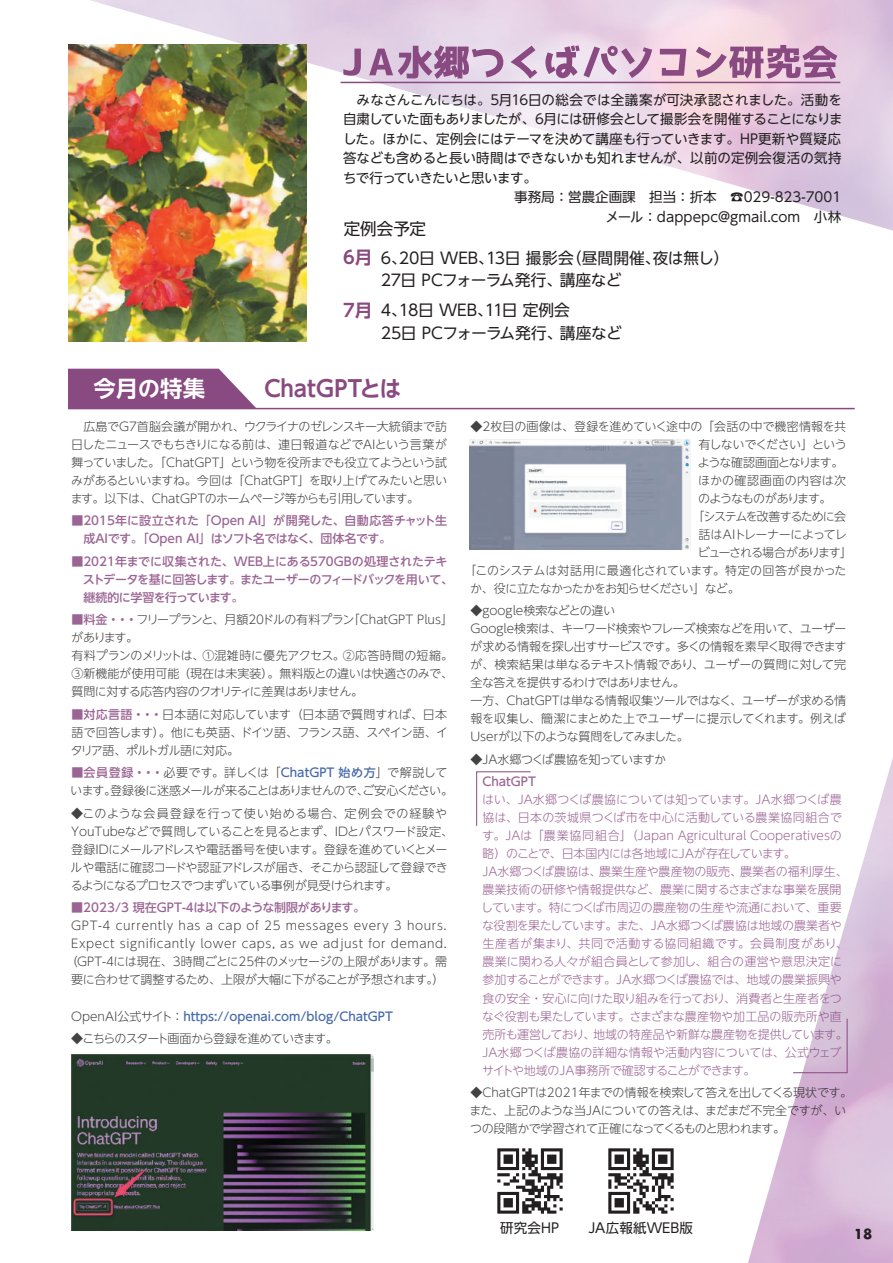
<style>
.page{position:relative;width:893px;height:1263px;background:#fff}
.page>*{position:absolute;margin:0;border:0;box-sizing:border-box;transform-origin:0 0}
.t1{font:700 22.5px "UD Shin Go NT Pr 6 N De";letter-spacing:-.005em;color:#894981}
.t2{font:700 22.5px "UD Shin Go NT Pr 6 N De";letter-spacing:-.005em;color:#fff}
.t3{font:700 17.7px "UD Shin Go NT Pr 6 N De";color:#894981}
.t4{font:16.5px "UD Shin Go NT Pr 6 N";letter-spacing:-.005em;color:#231f20}
.t5{font:15.75px/30px "UD Shin Go NT Pr 6 N";letter-spacing:-.02em;color:#231f20}
.t6{font:13.5px/19.5px "UD Shin Go NT Pr 6 N";letter-spacing:-.005em;color:#231f20}
.t7{font:13.5px "UD Shin Go NT Pr 6 N";letter-spacing:-.04em;color:#231f20}
.t8{font:13.5px "UD Shin Go NT Pr 6 N";letter-spacing:-.045em;color:#231f20}
.t9{font:13.5px "Futura Koyu";color:#231f20}
.t10{font:300 12px/18px "UD Shin Go NT Pr 6 N";letter-spacing:-.03em;color:#231f20}
.t11{font:300 12px/18px "UD Shin Go NT Pr 6 N";letter-spacing:-.005em;color:#894981}
.t12{font:500 12px/18px "UD Shin Go NT Pr 6 N";letter-spacing:-.01em;color:#894981}
.t13{font:300 12px/18px "UD Shin Go NT Pr 6 N";letter-spacing:.045em;color:#231f20;text-align:center}
.t14{font:300 12px "UD Shin Go NT Pr 6 N";letter-spacing:-.03em;color:#894981}
.t15{font:300 12px "UD Shin Go NT Pr 6 N";color:#231f20}
.t16{font:300 12px/18px "UD Shin Go NT Pr 6 N";letter-spacing:-.01em;color:#231f20;text-align:right}
.t17{font:500 12px "UD Shin Go NT Pr 6 N";color:#28509b}
.t18{font:300 12px "UD Shin Go NT Pr 6 N";letter-spacing:-.065em;color:#231f20}
.t19{font:300 12px "UD Shin Go NT Pr 6 N";letter-spacing:-.1em;color:#231f20}
.t20{font:300 12px "UD Shin Go NT Pr 6 N";letter-spacing:.005em;color:#231f20}
.t21{font:300 12px "UD Shin Go NT Pr 6 N";letter-spacing:-.035em;color:#894981}
.t22{font:300 12px "UD Shin Go NT Pr 6 N";letter-spacing:.02em;color:#894981}
.t23{font:300 12px "UD Shin Go NT Pr 6 N";letter-spacing:.045em;color:#894981}
.t24{font:300 12px "UD Shin Go NT Pr 6 N";letter-spacing:.015em;color:#894981}
.t25{font:300 12px "UD Shin Go NT Pr 6 N";letter-spacing:-.04em;color:#894981}
.t26{font:300 12px "UD Shin Go NT Pr 6 N";letter-spacing:-.085em;color:#231f20}
.t27{font:300 12px "UD Shin Go NT Pr 6 N";letter-spacing:-.05em;color:#231f20}
.t28{font:300 12px "UD Shin Go NT Pr 6 N";letter-spacing:-.025em;color:#894981}
.t29{font:300 12px "UD Shin Go NT Pr 6 N";letter-spacing:-.055em;color:#231f20}
.t30{font:300 12px "UD Shin Go NT Pr 6 N";letter-spacing:.035em;color:#231f20}
.t31{font:300 12px "UD Shin Go NT Pr 6 N";letter-spacing:-.095em;color:#231f20}
.s1{color:#29948c}
.s2{font-weight:500;color:#894981}
.s3{font-weight:500;color:#28509b}
.s4{font-weight:300;color:#231f20}
</style>
<div class="page">
<img style="left:89px;top:0;width:804px;height:1263px">
<svg style="left:343px;top:49px;width:18px;height:27px"></svg>
<svg style="left:369px;top:45px;width:135px;height:34px;background:#bb96b9"></svg>
<svg style="left:510px;top:46px;width:27px;height:33px"></svg>
<svg style="left:543px;top:45px;width:109px;height:33px;background:#cbaac7"></svg>
<svg style="left:660px;top:49px;width:26px;height:27px"></svg>
<svg style="left:696px;top:45px;width:141px;height:34px;background:#bf91b1"></svg>
<hr style="left:68px;top:408px;width:787px;height:1px;background:#894981">
<svg style="left:68px;top:369px;width:189px;height:39px;background:#955b8d"></svg>
<hr style="left:341px;top:82px;width:499px;height:1px;background:#894981">
<img style="left:599px;top:1139px;width:83px;height:84px">
<img style="left:488px;top:1139px;width:83px;height:84px">
<svg style="left:476px;top:771px;width:55px;height:56px"></svg>
<svg style="left:792px;top:1018px;width:56px;height:55px"></svg>
<img style="left:68px;top:44px;width:238px;height:298px">
<img style="left:469px;top:439px;width:221px;height:111px">
<img style="left:71px;top:1055px;width:302px;height:176px">
<p class="t6" style="left:357px;top:90px;width:487px">みなさんこんにちは。5月16日の総会では全議案が可決承認されました。活動を</p>
<p class="t7" style="left:343px;top:108px;width:501px">自粛していた面もありましたが、6月には研修会として撮影会を開催することになりま</p>
<p class="t6" style="left:343px;top:129px;width:499px">した。ほかに、定例会にはテーマを決めて講座も行っていきます。HP更新や質疑応</p>
<p class="t6" style="left:343px;top:148px;width:500px">答なども含めると長い時間はできないかも知れませんが、以前の定例会復活の気持</p>
<p class="t8" style="left:343px;top:167px;width:195px">ちで行っていきたいと思います。</p>
<p class="t6" style="left:730px;top:187px;width:113px">☎029-823-7001</p>
<p class="t6" style="left:606px;top:187px;width:237px;text-indent:-91px">事務局：営農企画課　担当：折本<br>メール：dappepc@gmail.com　小林</p>
<h3 class="t5" style="left:653px;top:242px;width:78px">夜は無し(</h3>
<h3 class="t4" style="left:344px;top:215px;width:84px">定例会予定</h3>
<h2 class="t3" style="left:343px;top:243px;width:31px">6月</h2>
<h3 class="t5" style="left:486px;top:242px;width:89px">13日撮影会</h3>
<h3 class="t5" style="left:566px;top:242px;width:96px">（昼間開催、</h3>
<h3 class="t5" style="left:381px;top:242px;width:28px">6、</h3>
<h3 class="t5" style="left:399px;top:242px;width:97px">20日 WEB、</h3>
<h1 class="t2" style="left:94px;top:370px;width:158px">今月の特集<span class="s1">　　</span></h1>
<h2 class="t3" style="left:343px;top:296px;width:31px">7月</h2>
<h3 class="t5" style="left:560px;top:265px;width:63px">講座など</h3>
<h3 class="t5" style="left:485px;top:265px;width:87px;text-indent:-104px">27日 PCフォーラム発行、<br>11日定例会</h3>
<h3 class="t5" style="left:399px;top:295px;width:95px">18日 WEB、</h3>
<h3 class="t5" style="left:381px;top:295px;width:28px">4、</h3>
<h3 class="t5" style="left:381px;top:317px;width:183px">25日 PCフォーラム発行、</h3>
<h3 class="t5" style="left:560px;top:317px;width:63px">講座など</h3>
<h1 class="t1" style="left:264px;top:370px;width:138px">ChatGPTとは</h1>
<p class="t10" style="left:70px;top:417px;width:378px;text-align:justify">　広島でG7首脳会議が開かれ、ウクライナのゼレンスキー大統領まで訪日したニュースでもちきりになる前は、連日報道などでAIという言葉が舞っていました。「ChatGPT」という物を役所までも役立てようという試みがあるといいますね。今回は「ChatGPT」を取り上げてみたいと思います。以下は、ChatGPTのホームページ等からも引用しています。</p>
<p class="t12" style="left:83px;top:511px;width:365px;text-indent:-12px">■2015年に設立された「Open AI」が開発した、自動応答チャット生成AIです。「Open AI」はソフト名ではなく、団体名です。</p>
<p class="t12" style="left:83px;top:552px;width:372px;text-indent:-12px">■2021年までに収集された、WEB上にある570GBの処理されたテキストデータを基に回答します。またユーザーのフィードバックを用いて、継続的に学習を行っています。</p>
<p class="t15" style="left:262px;top:610px;width:186px">ドルの有料プラン｢ChatGPT Plus「</p>
<p class="t10" style="left:71px;top:610px;width:383px"><span class="s2">■料金・・・</span>フリープランと、月額20<br>があります。<br>有料プランのメリットは、①混雑時に優先アクセス。②応答時間の短縮。<br>③新機能が使用可能（現在は未実装）。無料版との違いは快適さのみで、質問に対する応答内容のクオリティに差異はありません。</p>
<p class="t16" style="left:71px;top:705px;width:378px"><span class="s2">■対応言語・・・</span>日本語に対応しています（日本語で質問すれば、日本ドイツ語、フランス語、スペイン語、イ</p>
<p class="t10" style="left:71px;top:723px;width:173px">語で回答します）。他にも英語、タリア語、ポルトガル語に対応。</p>
<p class="t10" style="left:362px;top:763px;width:92px;text-indent:-291px"><span class="s2">■会員登録・・・</span>必要です。詳しくは「<span class="s3">ChatGPT 始め方</span>」で解説してご安心ください。</p>
<p class="t27" style="left:110px;top:781px;width:260px">登録後に迷惑メールが来ることはありませんので、</p>
<p class="t10" style="left:71px;top:781px;width:47px">います。</p>
<p class="t10" style="left:71px;top:804px;width:384px">◆このような会員登録を行って使い始める場合、定例会での経験やYouTubeなどで質問していることを見るとまず、IDとパスワード設定、登録IDにメールアドレスや電話番号を使います。登録を進めていくとメールや電話に確認コードや認証アドレスが届き、そこから認証して登録できるようになるプロセスでつまずいている事例が見受けられます。</p>
<p class="t12" style="left:71px;top:898px;width:295px">■2023/3 現在GPT-4は以下のような制限があります。</p>
<p class="t13" style="left:65px;top:916px;width:383px">GPT-4 currently has a cap of 25 messages every 3 hours.<br>Expect significantly lower caps, as we adjust for demand.（GPT-4には現在、3時間ごとに25件のメッセージの上限があります。需要に合わせて調整するため、上限が大幅に下がることが予想されます (。</p>
<p class="t17" style="left:71px;top:1006px;width:323px"><span class="s4">OpenAI公式サイト：</span>https://openai.com/blog/ChatGPT</p>
<p class="t18" style="left:71px;top:1029px;width:268px">◆こちらのスタート画面から登録を進めていきます。</p>
<p class="t20" style="left:470px;top:417px;width:377px">◆2枚目の画像は、登録を進めていく途中の「会話の中で機密情報を共</p>
<p class="t29" style="left:698px;top:435px;width:150px">有しないでください」という</p>
<p class="t19" style="left:698px;top:453px;width:147px">ような確認画面となります。</p>
<p class="t30" style="left:698px;top:471px;width:150px">ほかの確認画面の内容は次</p>
<p class="t31" style="left:698px;top:489px;width:135px">のようなものがあります。</p>
<p class="t19" style="left:692px;top:507px;width:155px">「システムを改善するために会</p>
<p class="t10" style="left:698px;top:525px;width:150px">話はAIトレーナーによってレ</p>
<p class="t19" style="left:698px;top:543px;width:156px">ビューされる場合があります「</p>
<p class="t15" style="left:464px;top:561px;width:384px">「このシステムは対話用に最適化されています。特定の回答が良かった</p>
<p class="t26" style="left:470px;top:579px;width:271px">か、役に立たなかったかをお知らせください」など。</p>
<p class="t10" style="left:470px;top:601px;width:378px">◆google検索などとの違い<br>Google検索は、キーワード検索やフレーズ検索などを用いて、ユーザーが求める情報を探し出すサービスです。多くの情報を素早く取得できますが、検索結果は単なるテキスト情報であり、ユーザーの質問に対して完全な答えを提供するわけではありません。<br>一方、ChatGPTは単なる情報収集ツールではなく、ユーザーが求める情報を収集し、簡潔にまとめた上でユーザーに提示してくれます。例えば<br>Userが以下のような質問をしてみました。</p>
<p class="t18" style="left:470px;top:750px;width:197px">◆JA水郷つくば農協を知っていますか</p>
<p class="t12" style="left:470px;top:772px;width:67px">　ChatGPT</p>
<p class="t11" style="left:482px;top:790px;width:361px">はい、JA水郷つくば農協については知っています。JA水郷つくば農</p>
<p class="t22" style="left:482px;top:808px;width:361px">協は、日本の茨城県つくば市を中心に活動している農業協同組合で</p>
<p class="t11" style="left:482px;top:826px;width:361px">す。JAは「農業協同組合」（Japan Agricultural Cooperativesの</p>
<p class="t25" style="left:482px;top:844px;width:315px">略）のことで、日本国内には各地域にJAが存在しています。</p>
<p class="t11" style="left:740px;top:862px;width:109px">農業者の福利厚生、</p>
<p class="t11" style="left:482px;top:862px;width:120px">JA水郷つくば農協は、</p>
<p class="t14" style="left:482px;top:880px;width:361px">農業技術の研修や情報提供など、農業に関するさまざまな事業を展開</p>
<p class="t11" style="left:481px;top:898px;width:362px">しています。特につくば市周辺の農産物の生産や流通において、重要</p>
<p class="t14" style="left:482px;top:916px;width:361px">な役割を果たしています。また、JA水郷つくば農協は地域の農業者や</p>
<p class="t23" style="left:482px;top:934px;width:367px">生産者が集まり、共同で活動する協同組織です。会員制度があり、</p>
<p class="t24" style="left:482px;top:952px;width:361px">農業に関わる人々が組合員として参加し、組合の運営や意思決定に</p>
<p class="t11" style="left:482px;top:970px;width:361px">参加することができます。JA水郷つくば農協では、地域の農業振興や</p>
<p class="t21" style="left:482px;top:988px;width:361px">食の安全・安心に向けた取り組みを行っており、消費者と生産者をつ</p>
<p class="t11" style="left:482px;top:1006px;width:361px">なぐ役割も果たしています。さまざまな農産物や加工品の販売所や直</p>
<p class="t28" style="left:593px;top:1024px;width:256px">地域の特産品や新鮮な農産物を提供しています。</p>
<p class="t11" style="left:599px;top:862px;width:144px">農業生産や農産物の販売、</p>
<p class="t11" style="left:482px;top:1024px;width:361px">売所も運営しており、<br>JA水郷つくば農協の詳細な情報や活動内容については、公式ウェブサイトや地域のJA事務所で確認することができます。</p>
<p class="t10" style="left:469px;top:1083px;width:384px">◆ChatGPTは2021年までの情報を検索して答えを出してくる現状です。また、上記のような当JAについての答えは、まだまだ不完全ですが、いつの段階かで学習されて正確になってくるものと思われます。</p>
<p class="t6" style="left:500px;top:1217px;width:61px">研究会HP</p>
<p class="t6" style="left:588px;top:1217px;width:106px">JA広報紙WEB版</p>
<p class="t9" style="left:854px;top:1225px;width:20px">18</p>
</div>
